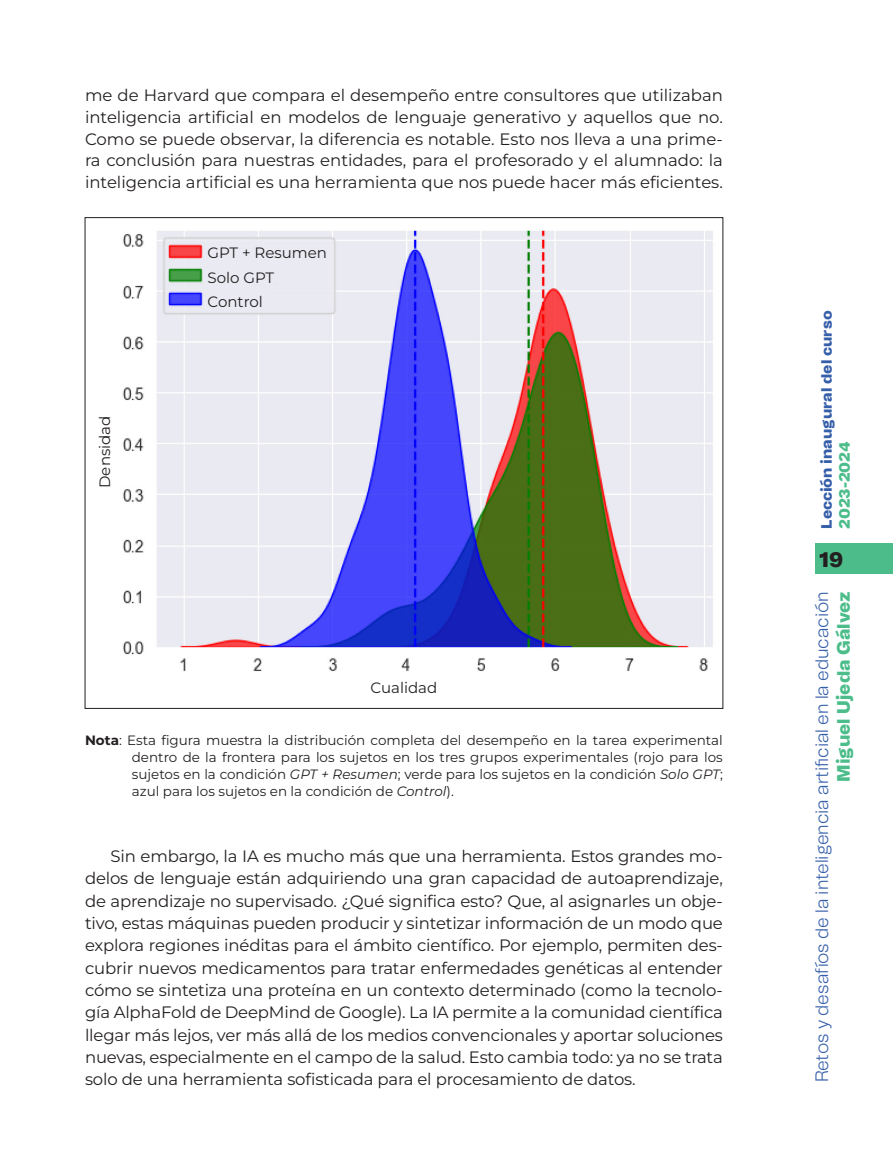
<style>
.page{position:relative;width:893px;height:1149px;background:#fff}
.page>*{position:absolute;margin:0;border:0;box-sizing:border-box;transform-origin:0 0}
.t1{font:900 21px "Tomato Grotesk";color:#231f20}
.t2{font:300 18px "Tomato Grotesk";color:#365faa}
.t3{font:900 18px "Tomato Grotesk";color:#4cbd8a}
.Normal1{font:16.5px/22.4px "Montserrat";letter-spacing:-.01em;color:#231f20;text-align:justify}
.t4{font:15px "Montserrat";color:#231f20}
.t5{font:900 15px "Tomato Grotesk";color:#365faa}
.t6{font:900 15px "Tomato Grotesk";letter-spacing:-.02em;color:#4cbd8a}
.Normal1-2{font:13.5px/17.1px "Montserrat";color:#231f20;text-align:justify}
.s1{font-weight:700}
.s2{font-style:italic}
</style>
<div class="page">
<div style="left:815px;top:542px;width:78px;height:31px;background:#4cbd8a"></div>
<img style="left:123px;top:230px;width:590px;height:441px">
<p class="Normal1" style="left:85px;top:84px;width:639px;line-height:21.8px">me de Harvard que compara el desempeño entre consultores que utilizaban inteligencia artificial en modelos de lenguaje generativo y aquellos que no.<br>Como se puede observar, la diferencia es notable. Esto nos lleva a una prime&shy;ra conclusión para nuestras entidades, para el profesorado y el alumnado: la inteligencia artificial es una herramienta que nos puede hacer más eficientes.</p>
<p class="t4" style="left:95px;top:488px;width:74px;rotate:-90deg">Densidad</p>
<p class="t4" style="left:208px;top:243px;width:121px">GPT + Resumen</p>
<p class="t4" style="left:208px;top:267px;width:68px">Solo GPT</p>
<p class="t4" style="left:208px;top:291px;width:57px">Control</p>
<p class="t4" style="left:371px;top:677px;width:68px">Cualidad</p>
<p class="Normal1-2" style="left:132px;top:731px;width:593px;text-indent:-47px"><span class="s1">Nota</span>: Esta figura muestra la distribución completa del desempeño en la tarea experimental dentro de la frontera para los sujetos en los tres grupos experimentales (rojo para los sujetos en la condición <span class="s2">GPT + Resumen</span>; verde para los sujetos en la condición <span class="s2">Solo GPT</span>; azul para los sujetos en la condición de <span class="s2">Control</span>).</p>
<p class="Normal1" style="left:85px;top:844px;width:639px;text-indent:26px">Sin embargo, la IA es mucho más que una herramienta. Estos grandes mo&shy;delos de lenguaje están adquiriendo una gran capacidad de autoaprendizaje, de aprendizaje no supervisado. ¿Qué significa esto? Que, al asignarles un obje&shy;tivo, estas máquinas pueden producir y sintetizar información de un modo que explora regiones inéditas para el ámbito científico. Por ejemplo, permiten des&shy;cubrir nuevos medicamentos para tratar enfermedades genéticas al entender cómo se sintetiza una proteína en un contexto determinado (como la tecnolo&shy;gía AlphaFold de DeepMind de Google). La IA permite a la comunidad científica llegar más lejos, ver más allá de los medios convencionales y aportar soluciones nuevas, especialmente en el campo de la salud. Esto cambia todo: ya no se trata solo de una herramienta sofisticada para el procesamiento de datos.</p>
<p class="t5" style="left:815px;top:528px;width:220px;rotate:-90deg">Lección inaugural del curso</p>
<p class="t6" style="left:833px;top:528px;width:89px;rotate:-90deg">2023-2024</p>
<p class="t1" style="left:819px;top:543px;width:26px">19</p>
<p class="t2" style="left:810px;top:1081px;width:492px;rotate:-90deg">Retos y desafíos de la inteligencia artificial en la educación</p>
<p class="t3" style="left:830px;top:781px;width:192px;rotate:-90deg">Miguel Ujeda Gálvez</p>
</div>
